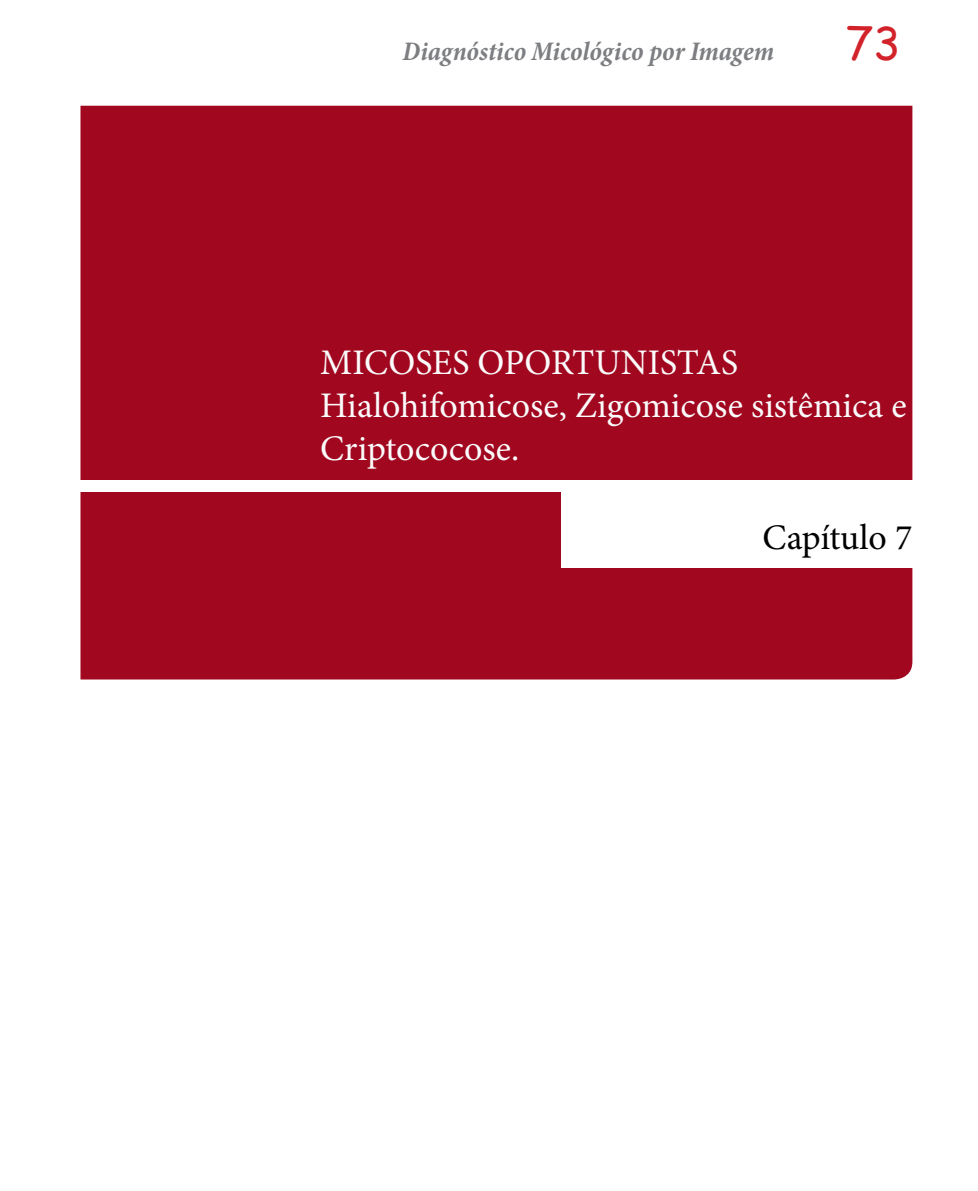
<style>
.page{position:relative;width:978px;height:1191px;background:#fff}
.page>*{position:absolute;margin:0;border:0;box-sizing:border-box;transform-origin:0 0}
.t1{font:45px "Comic Sans MS";color:#d2232a}
.t2{font:36px/43.2px "Minion Pro";color:#fbfbfb}
.t3{font:36px "Minion Pro";letter-spacing:-.01em;color:#000}
.t4{font:italic 700 condensed 27px "Minion Pro";color:#7c7e81}
</style>
<div class="page">
<div style="left:80px;top:106px;width:832px;height:573px;background:#a10820"></div>
<div style="left:80px;top:480px;width:832px;height:11px;background:#fff"></div>
<div style="left:561px;top:480px;width:351px;height:88px;background:#fff"></div>
<p class="t4" style="left:402px;top:33px;width:373px">Diagnóstico Micológico por Imagem</p>
<p class="t1" style="left:846px;top:11px;width:56px">73</p>
<p class="t2" style="left:320px;top:341px;width:588px">MICOSES OPORTUNISTAS<br>Hialohifomicose, Zigomicose sistêmica e<br>Criptococose.</p>
<p class="t3" style="left:763px;top:514px;width:151px">Capítulo 7</p>
</div>
